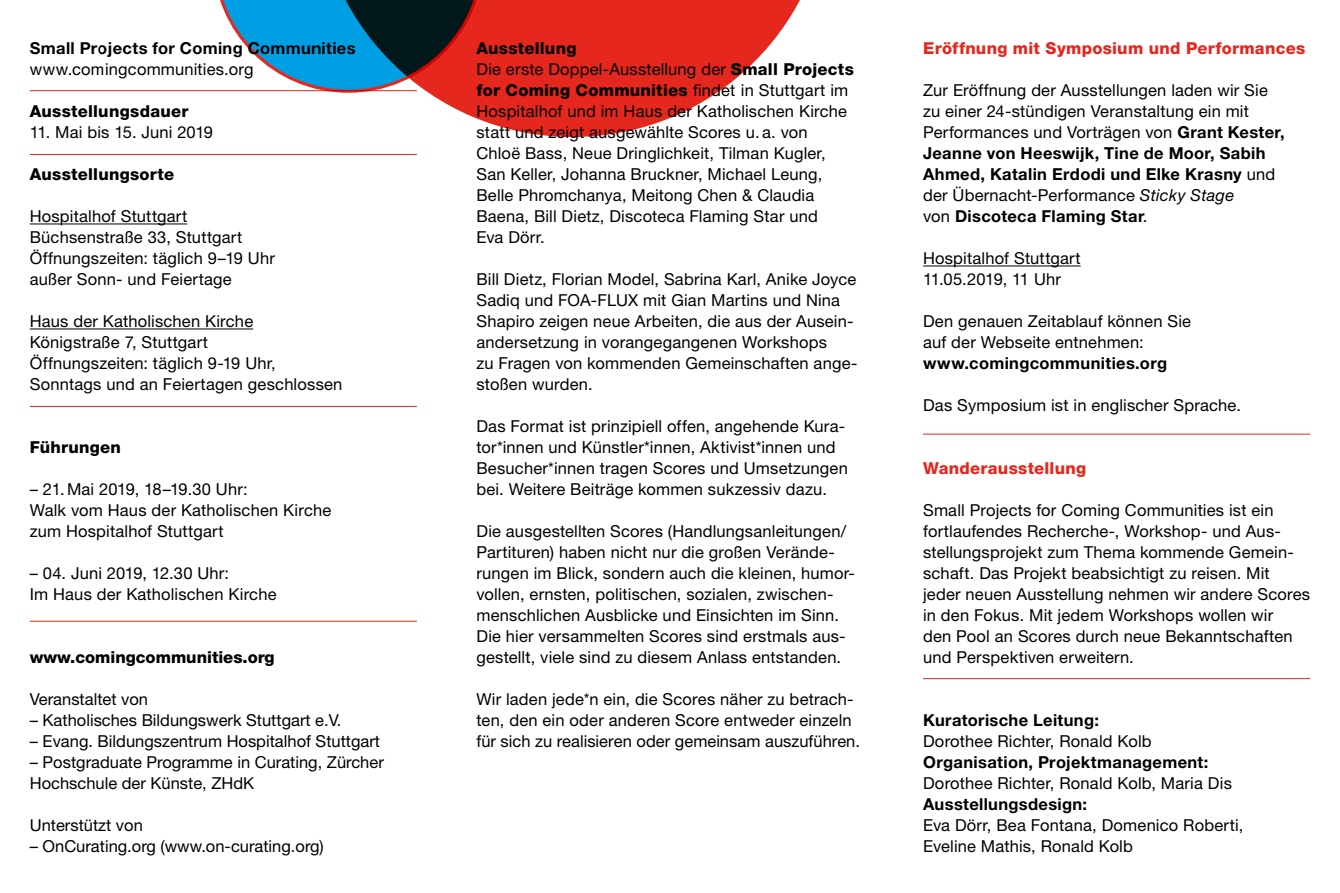
<style>
.page{position:relative;width:1340px;height:893px;background:#fff}
.page>*{position:absolute;margin:0;border:0;box-sizing:border-box;transform-origin:0 0}
.t1{font:16.5px/21px "Helvetica Neue LT Std";letter-spacing:.01em;color:#000}
.t2{font:700 16.5px "Helvetica Neue LT Std";letter-spacing:.02em;color:#000}
.t3{font:800 16.5px "Helvetica Neue LT Std";letter-spacing:.015em;color:#000}
.t4{font:800 16.5px "Helvetica Neue LT Std";letter-spacing:.015em;color:#e5271d}
.s1{font-weight:800}
.s2{font-weight:700}
.s3{font-style:italic}
</style>
<div class="page">
<hr style="left:30px;top:224px;width:157px;height:1px;background:#000">
<hr style="left:30px;top:329px;width:223px;height:1px;background:#000">
<hr style="left:30px;top:154px;width:387px;height:1px;background:#e5271d">
<hr style="left:30px;top:90px;width:387px;height:1px;background:#e5271d">
<hr style="left:30px;top:406px;width:387px;height:1px;background:#e5271d">
<hr style="left:30px;top:621px;width:387px;height:1px;background:#e5271d">
<hr style="left:923px;top:266px;width:157px;height:1px;background:#000">
<hr style="left:923px;top:678px;width:387px;height:1px;background:#e5271d">
<hr style="left:923px;top:434px;width:387px;height:1px;background:#e5271d">
<svg style="left:101px;top:0;width:215px;height:92px"></svg>
<svg style="left:316px;top:0;width:484px;height:137px;fill:#e5271d"></svg>
<p class="t2" style="left:30px;top:38px;width:327px">Small Projects for Coming Communities</p>
<p class="t1" style="left:30px;top:59px;width:225px">www.comingcommunities.org</p>
<p class="t3" style="left:30px;top:102px;width:160px">Ausstellungsdauer</p>
<p class="t1" style="left:30px;top:122px;width:185px">11. Mai bis 15. Juni 2019</p>
<p class="t3" style="left:30px;top:165px;width:146px">Ausstellungsorte</p>
<p class="t1" style="left:30px;top:206px;width:247px">Hospitalhof Stuttgart<br>Büchsenstraße 33, Stuttgart<br>Öffnungszeiten: täglich 9–19 Uhr außer Sonn- und Feiertage</p>
<p class="t1" style="left:30px;top:311px;width:314px">Haus der Katholischen Kirche<br>Königstraße 7, Stuttgart<br>Öffnungszeiten: täglich 9-19 Uhr,<br>Sonntags und an Feiertagen geschlossen</p>
<p class="t3" style="left:30px;top:438px;width:93px">Führungen</p>
<p class="t1" style="left:30px;top:479px;width:303px">– 21.Mai 2019, 18–19.30 Uhr:<br>Walk vom Haus der Katholischen Kirche zum Hospitalhof Stuttgart</p>
<p class="t1" style="left:30px;top:563px;width:248px">– 04. Juni 2019, 12.30 Uhr:<br>Im Haus der Katholischen Kirche</p>
<p class="t3" style="left:30px;top:648px;width:246px">www.comingcommunities.org</p>
<p class="t1" style="left:30px;top:689px;width:120px">Veranstaltet von</p>
<p class="t1" style="left:30px;top:710px;width:313px">– Katholisches Bildungswerk Stuttgart e.V.</p>
<p class="t1" style="left:30px;top:731px;width:352px">– Evang. Bildungszentrum Hospitalhof Stuttgart</p>
<p class="t1" style="left:30px;top:752px;width:355px">– Postgraduate Programme in Curating, Zürcher<br>Hochschule der Künste, ZHdK</p>
<p class="t1" style="left:30px;top:815px;width:115px">Unterstützt von</p>
<p class="t1" style="left:30px;top:836px;width:295px">– OnCurating.org (www.on-curating.org)</p>
<p class="t1" style="left:476px;top:38px;width:379px"><span class="s1">Ausstellung<br></span>Die erste Doppel-Ausstellung der <span class="s1">Small Projects for Coming Communities</span> findet in Stuttgart im Hospitalhof und im Haus der Katholischen Kirche statt und zeigt ausgewählte Scores u. a. von Chloë Bass, Neue Dringlichkeit, Tilman Kugler, San Keller, Johanna Bruckner, Michael Leung, Belle Phromchanya, Meitong Chen &amp; Claudia Baena, Bill Dietz, Discoteca Flaming Star und<br>Eva Dörr.</p>
<p class="t1" style="left:476px;top:269px;width:382px">Bill Dietz, Florian Model, Sabrina Karl, Anike Joyce Sadiq und FOA-FLUX mit Gian Martins und Nina Shapiro zeigen neue Arbeiten, die aus der Ausein&shy;andersetzung in vorangegangenen Workshops<br>zu Fragen von kommenden Gemeinschaften ange&shy;stoßen wurden.</p>
<p class="t1" style="left:476px;top:416px;width:373px">Das Format ist prinzipiell offen, angehende Kura&shy;tor*innen und Künstler*innen, Aktivist*innen und Besucher*innen tragen Scores und Umsetzungen bei. Weitere Beiträge kommen sukzessiv dazu.</p>
<p class="t1" style="left:476px;top:521px;width:380px">Die ausgestellten Scores (Handlungsanleitungen/ Partituren) haben nicht nur die großen Verände&shy;rungen im Blick, sondern auch die kleinen, humor&shy;vollen, ernsten, politischen, sozialen, zwischen&shy;menschlichen Ausblicke und Einsichten im Sinn.<br>Die hier versammelten Scores sind erstmals aus&shy;gestellt, viele sind zu diesem Anlass entstanden.</p>
<p class="t1" style="left:476px;top:689px;width:385px">Wir laden jede*n ein, die Scores näher zu betrach&shy;ten, den ein oder anderen Score entweder einzeln für sich zu realisieren oder gemeinsam auszuführen.</p>
<p class="t4" style="left:923px;top:39px;width:383px">Eröffnung mit Symposium und Performances</p>
<p class="t1" style="left:923px;top:80px;width:363px">Zur Eröffnung der Ausstellungen laden wir Sie zu einer 24-stündigen Veranstaltung ein mit Performances und Vorträgen von <span class="s2">Grant Kester, Jeanne von Heeswijk, Tine de Moor, Sabih Ahmed, Katalin Erdodi und Elke Krasny</span> und der Übernacht-Performance <span class="s3">Sticky Stage<br></span>von <span class="s2">Discoteca Flaming Star</span><span class="s3">.</span></p>
<p class="t1" style="left:923px;top:248px;width:159px">Hospitalhof Stuttgart<br>11.05.2019, 11 Uhr</p>
<p class="t1" style="left:923px;top:311px;width:269px">Den genauen Zeitablauf können Sie auf der Webseite entnehmen:</p>
<p class="t2" style="left:923px;top:353px;width:246px">www.comingcommunities.org</p>
<p class="t1" style="left:923px;top:395px;width:319px">Das Symposium ist in englischer Sprache.</p>
<p class="t4" style="left:923px;top:459px;width:165px">Wanderausstellung</p>
<p class="t1" style="left:923px;top:500px;width:388px">Small Projects for Coming Communities ist ein fortlaufendes Recherche-, Workshop- und Aus&shy;stellungsprojekt zum Thema kommende Gemein&shy;schaft. Das Projekt beabsichtigt zu reisen. Mit jeder neuen Ausstellung nehmen wir andere Scores in den Fokus. Mit jedem Workshops wollen wir<br>den Pool an Scores durch neue Bekanntschaften und Perspektiven erweitern.</p>
<p class="t2" style="left:923px;top:710px;width:177px">Kuratorische Leitung:</p>
<p class="t1" style="left:923px;top:731px;width:230px">Dorothee Richter, Ronald Kolb</p>
<p class="t2" style="left:923px;top:752px;width:287px">Organisation, Projektmanagement:</p>
<p class="t1" style="left:923px;top:773px;width:310px">Dorothee Richter, Ronald Kolb, Maria Dis</p>
<p class="t2" style="left:923px;top:794px;width:166px">Ausstellungsdesign:</p>
<p class="t1" style="left:923px;top:815px;width:322px">Eva Dörr, Bea Fontana, Domenico Roberti,<br>Eveline Mathis, Ronald Kolb</p>
</div>
